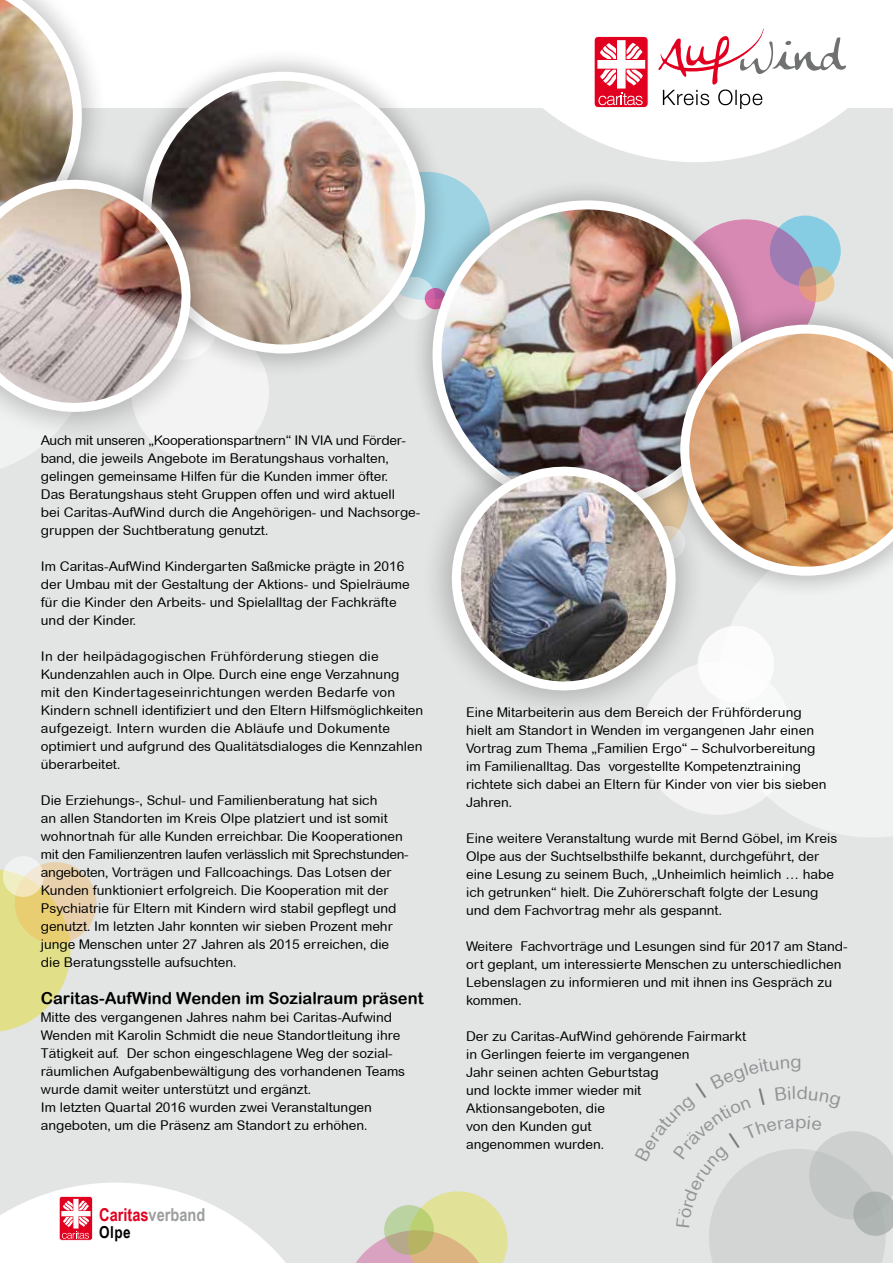
<style>
.page{position:relative;width:893px;height:1263px;background:#fff}
.page>*{position:absolute;margin:0;border:0;box-sizing:border-box;transform-origin:0 0}
.t1{font:700 17.7px "Arial Narrow";color:#e20020}
.t2{font:16.5px "Arial Rounded MT Bold";color:#000}
.t3{font:700 16.5px "Arial Narrow";color:#000}
.t4{font:13.5px/18px "Arial Rounded MT";color:#000}
.s1{color:#9c9e9f}
</style>
<div class="page">
<div style="left:0;top:108px;width:893px;height:1155px;background:#e3e4e4"></div>
<div style="left:131px;top:323px;width:138px;height:138px;background:#f3f3f3;border-radius:50%"></div>
<svg style="left:543px;top:28px;width:304px;height:134px"></svg>
<svg style="left:0;top:1182px;width:286px;height:81px"></svg>
<svg style="left:0;top:869px;width:71px;height:163px"></svg>
<svg style="left:15px;top:862px;width:81px;height:82px;background:#e8ce93"></svg>
<svg style="left:3px;top:856px;width:41px;height:41px"></svg>
<svg style="left:356px;top:1191px;width:152px;height:72px"></svg>
<svg style="left:384px;top:1205px;width:50px;height:50px;background:#b9c285"></svg>
<div style="left:0;top:0;width:109px;height:286px;background:#000;opacity:.2"></div>
<svg style="left:0;top:0;width:94px;height:468px"></svg>
<div style="left:770px;top:216px;width:71px;height:71px;background:#86cde3;border-radius:50%"></div>
<svg style="left:674px;top:219px;width:142px;height:142px;background:#b881b3"></svg>
<svg style="left:799px;top:267px;width:35px;height:35px"></svg>
<div style="left:410px;top:178px;width:354px;height:354px;background:#000;opacity:.2"></div>
<img style="left:437px;top:205px;width:300px;height:229px">
<div style="left:419px;top:434px;width:289px;height:289px;background:#000;opacity:.2"></div>
<img style="left:445px;top:460px;width:237px;height:237px">
<div style="left:117px;top:47px;width:333px;height:331px;background:#000;opacity:.2"></div>
<img style="left:147px;top:76px;width:273px;height:273px;border-radius:137px">
<div style="left:142px;top:72px;width:283px;height:281px;border:9px solid #fff;border-radius:50%"></div>
<div style="left:0;top:150px;width:221px;height:292px;background:#000;opacity:.2"></div>
<img style="left:0;top:173px;width:198px;height:246px">
<svg style="left:729px;top:600px;width:164px;height:237px;fill:#f0f1f1"></svg>
<div style="left:640px;top:662px;width:153px;height:153px;background:#f3f3f3;border-radius:50%"></div>
<div style="left:698px;top:626px;width:76px;height:76px;background:#fff;border-radius:50%"></div>
<div style="left:656px;top:300px;width:237px;height:300px;background:#000;opacity:.2"></div>
<img style="left:680px;top:325px;width:213px;height:251px">
<svg style="left:709px;top:1131px;width:184px;height:132px"></svg>
<p class="t4" style="left:41px;top:432px;width:381px">Auch mit unseren „Kooperationspartnern“ IN VIA und Förder&shy;band, die jeweils Angebote im Beratungshaus vorhalten, gelingen gemeinsame Hilfen für die Kunden immer öfter.<br>Das Beratungshaus steht Gruppen offen und wird aktuell<br>bei Caritas-AufWind durch die Angehörigen- und Nachsorge&shy;gruppen der Suchtberatung genutzt.</p>
<p class="t4" style="left:41px;top:558px;width:370px">Im Caritas-AufWind Kindergarten Saßmicke prägte in 2016 der Umbau mit der Gestaltung der Aktions- und Spielräume für die Kinder den Arbeits- und Spielalltag der Fachkräfte und der Kinder.</p>
<p class="t4" style="left:41px;top:648px;width:384px">In der heilpädagogischen Frühförderung stiegen die Kundenzahlen auch in Olpe. Durch eine enge Verzahnung<br>mit den Kindertageseinrichtungen werden Bedarfe von Kindern schnell identifiziert und den Eltern Hilfsmöglichkeiten aufgezeigt. Intern wurden die Abläufe und Dokumente optimiert und aufgrund des Qualitätsdialoges die Kennzahlen überarbeitet.</p>
<p class="t4" style="left:41px;top:792px;width:369px">Die Erziehungs-, Schul- und Familienberatung hat sich<br>an allen Standorten im Kreis Olpe platziert und ist somit wohnortnah für alle Kunden erreichbar. Die Kooperationen mit den Familienzentren laufen verlässlich mit Sprechstunden&shy;angeboten, Vorträgen und Fallcoachings. Das Lotsen der Kunden funktioniert erfolgreich. Die Kooperation mit der Psychiatrie für Eltern mit Kindern wird stabil gepflegt und genutzt. Im letzten Jahr konnten wir sieben Prozent mehr junge Menschen unter 27 Jahren als 2015 erreichen, die die Beratungsstelle aufsuchten.</p>
<p class="t2" style="left:41px;top:988px;width:384px">Caritas-AufWind Wenden im Sozialraum präsent</p>
<p class="t4" style="left:41px;top:1008px;width:366px">Mitte des vergangenen Jahres nahm bei Caritas-Aufwind Wenden mit Karolin Schmidt die neue Standortleitung ihre Tätigkeit auf. Der schon eingeschlagene Weg der sozial&shy;räumlichen Aufgabenbewältigung des vorhandenen Teams wurde damit weiter unterstützt und ergänzt.<br>Im letzten Quartal 2016 wurden zwei Veranstaltungen angeboten, um die Präsenz am Standort zu erhöhen.</p>
<h1 class="t1" style="left:99px;top:1201px;width:108px">Caritas<span class="s1">verband</span></h1>
<p class="t3" style="left:99px;top:1220px;width:33px">Olpe</p>
<p class="t4" style="left:466px;top:703px;width:362px">Eine Mitarbeiterin aus dem Bereich der Frühförderung hielt am Standort in Wenden im vergangenen Jahr einen Vortrag zum Thema „Familien Ergo“ – Schulvorbereitung im Familienalltag. Das vorgestellte Kompetenztraining richtete sich dabei an Eltern für Kinder von vier bis sieben Jahren.</p>
<p class="t4" style="left:466px;top:829px;width:373px">Eine weitere Veranstaltung wurde mit Bernd Göbel, im Kreis Olpe aus der Suchtselbsthilfe bekannt, durchgeführt, der eine Lesung zu seinem Buch, „Unheimlich heimlich … habe ich getrunken“ hielt. Die Zuhörerschaft folgte der Lesung und dem Fachvortrag mehr als gespannt.</p>
<p class="t4" style="left:466px;top:937px;width:383px">Weitere Fachvorträge und Lesungen sind für 2017 am Stand&shy;ort geplant, um interessierte Menschen zu unterschiedlichen Lebenslagen zu informieren und mit ihnen ins Gespräch zu kommen.</p>
<p class="t4" style="left:466px;top:1027px;width:282px">Der zu Caritas-AufWind gehörende Fairmarkt in Gerlingen feierte im vergangenen<br>Jahr seinen achten Geburtstag<br>und lockte immer wieder mit<br>Aktionsangeboten, die<br>von den Kunden gut<br>angenommen wurden.</p>
</div>
